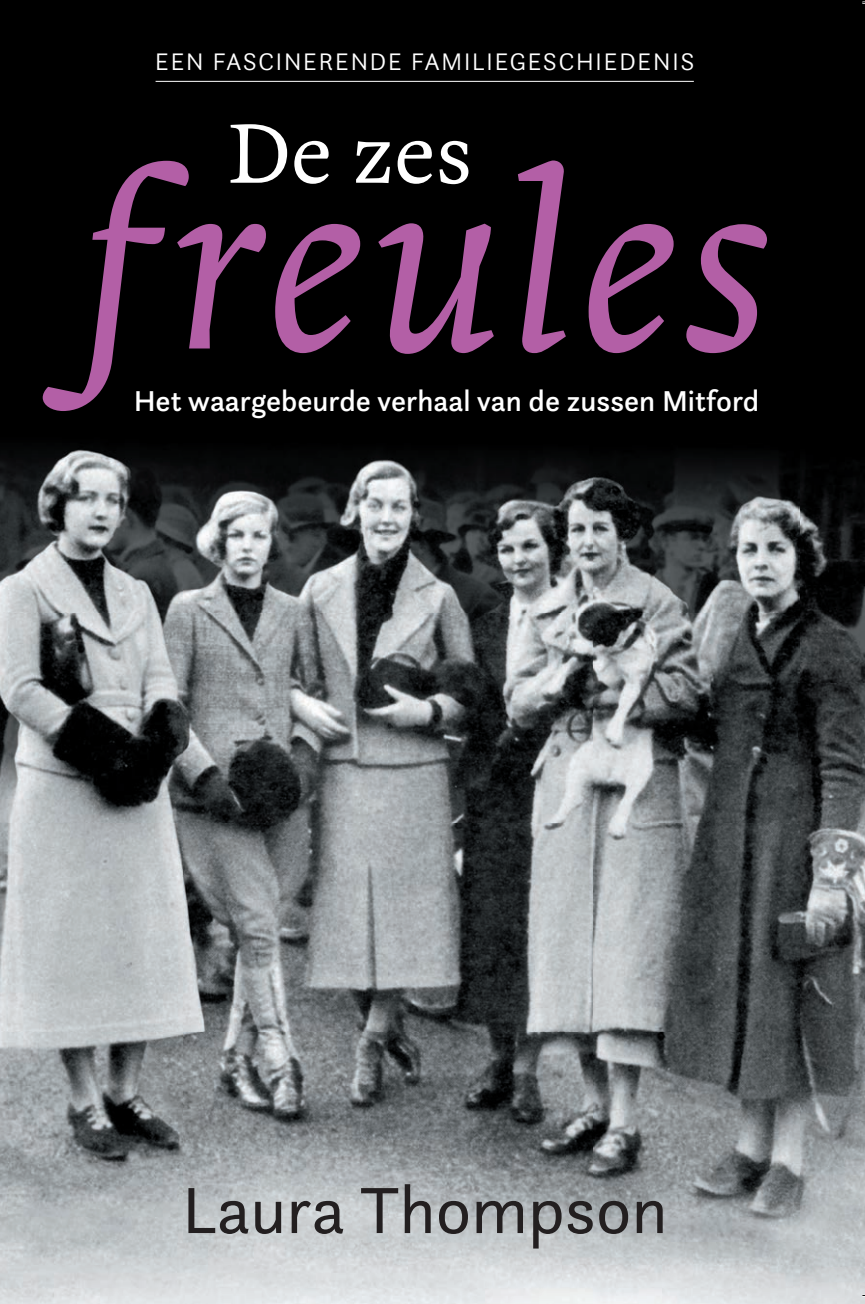
<style>
.page{position:relative;width:865px;height:1304px;background:#fff}
.page>*{position:absolute;margin:0;border:0;box-sizing:border-box;transform-origin:0 0}
.t1{font:italic 269.6px "Columba Text Pro";letter-spacing:.03em;color:#b35fa6}
.t2{font:90px "Columba Text Pro";color:#fff}
.t3{font:68px "Questa Sans";color:#231f20}
.t4{font:500 30px "Questa Sans";color:#fff}
.t5{font:300 25px "Questa Sans";letter-spacing:.05em;color:#fff}
</style>
<div class="page">
<img style="left:0;top:0;width:864px;height:1304px">
<hr style="left:155px;top:81px;width:538px;height:1px;background:#fff">
<svg style="left:864px;top:638px;width:1px;height:22px"></svg>
<p class="t5" style="left:155px;top:46px;width:540px">EEN FASCINERENDE FAMILIEGESCHIEDENIS</p>
<h2 class="t2" style="left:229px;top:97px;width:244px">De zes</h2>
<h1 class="t1" style="left:78px;top:96px;width:693px">freules</h1>
<p class="t4" style="left:134px;top:382px;width:626px">Het waargebeurde verhaal van de zussen Mitford</p>
<h3 class="t3" style="left:182px;top:1167px;width:487px">Laura Thompson</h3>
</div>
